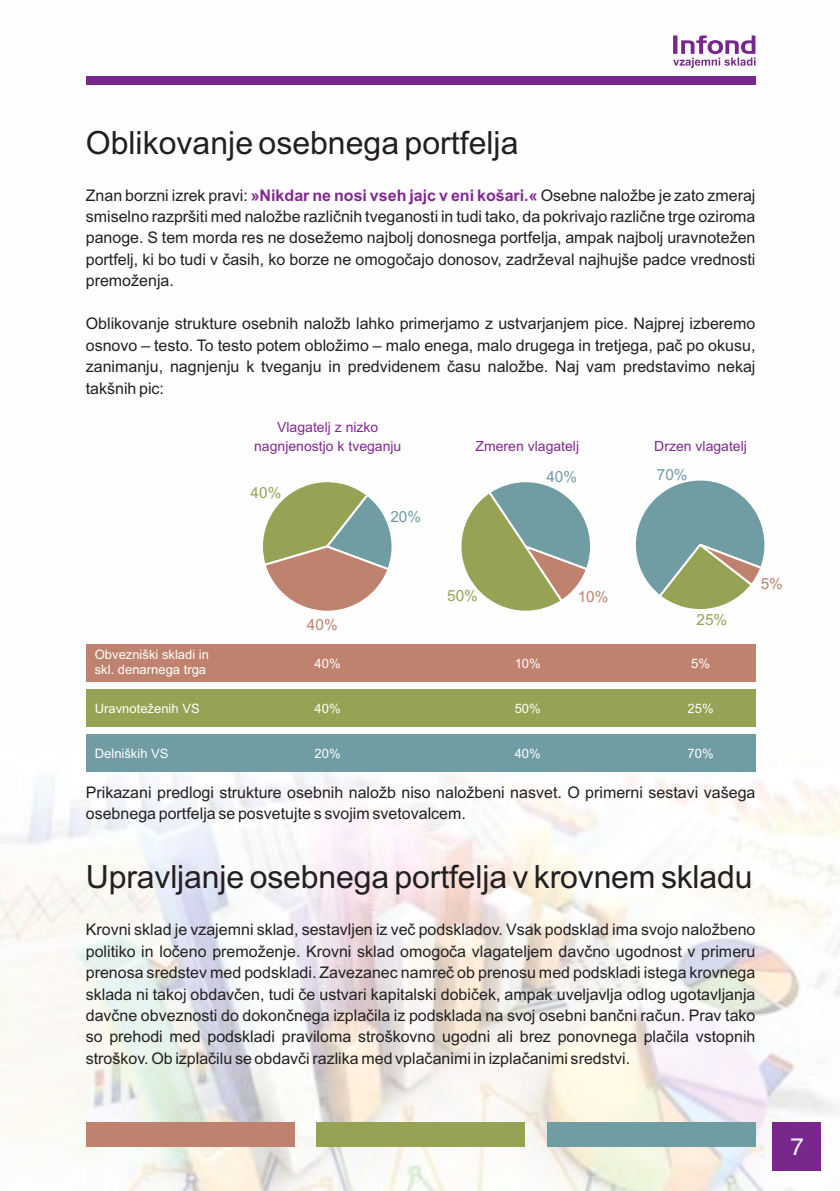
<style>
.page{position:relative;width:840px;height:1191px;background:#fff}
.page>*{position:absolute;margin:0;border:0;box-sizing:border-box;transform-origin:0 0}
.t1{font:32px "Arial";letter-spacing:-.005em;color:#231f20}
.t2{font:24px "Arial";color:#fff}
.t3{font:16px/21.4px "Arial";color:#231f20;text-align:justify}
.t4{font:15.4px "Arial";color:#96a354}
.t5{font:15.4px "Arial";color:#709ca3}
.t6{font:15.4px "Arial";color:#bf826e}
.t7{font:14px/18.8px "Arial";color:#812990;text-align:center}
.t8{font:13px/14.6px "Arial";color:#fff}
.s1{font-weight:700;color:#812990}
</style>
<div class="page">
<img style="left:0;top:35px;width:839px;height:1156px">
<div style="left:546px;top:1122px;width:209px;height:24px;background:#709ca3"></div>
<div style="left:316px;top:1122px;width:209px;height:24px;background:#96a354"></div>
<div style="left:86px;top:1122px;width:208px;height:24px;background:#bf826e"></div>
<div style="left:771px;top:1122px;width:49px;height:49px;background:#78278c"></div>
<div style="left:86px;top:76px;width:669px;height:9px;background:#78278c"></div>
<svg style="left:672px;top:35px;width:83px;height:33px"></svg>
<div style="left:86px;top:644px;width:669px;height:38px;background:#bf826e"></div>
<div style="left:86px;top:689px;width:669px;height:38px;background:#96a354"></div>
<div style="left:86px;top:734px;width:669px;height:38px;background:#709ca3"></div>
<svg style="left:632px;top:477px;width:135px;height:135px"></svg>
<svg style="left:458px;top:479px;width:134px;height:134px"></svg>
<svg style="left:260px;top:479px;width:134px;height:134px"></svg>
<h1 class="t1" style="left:86px;top:130px;width:434px">Oblikovanje osebnega portfelja</h1>
<p class="t3" style="left:86px;top:186px;width:670px">Znan borzni izrek pravi: <span class="s1">»Nikdar ne nosi vseh jajc v eni košari.«</span> Osebne naložbe je zato zmeraj smiselno razpršiti med naložbe različnih tveganosti in tudi tako, da pokrivajo različne trge oziroma panoge. S tem morda res ne dosežemo najbolj donosnega portfelja, ampak najbolj uravnotežen portfelj, ki bo tudi v časih, ko borze ne omogočajo donosov, zadrževal najhujše padce vrednosti premoženja.</p>
<p class="t3" style="left:86px;top:314px;width:670px">Oblikovanje strukture osebnih naložb lahko primerjamo z ustvarjanjem pice. Najprej izberemo osnovo – testo. To testo potem obložimo – malo enega, malo drugega in tretjega, pač po okusu, zanimanju, nagnjenju k tveganju in predvidenem času naložbe. Naj vam predstavimo nekaj takšnih pic:</p>
<p class="t8" style="left:95px;top:648px;width:116px">Obvezniški skladi in skl. denarnega trga</p>
<p class="t8" style="left:95px;top:702px;width:106px">Uravnoteženih VS</p>
<p class="t8" style="left:95px;top:747px;width:75px">Delniških VS</p>
<p class="t7" style="left:254px;top:419px;width:149px">Vlagatelj z nizko nagnjenostjo k tveganju</p>
<p class="t4" style="left:250px;top:487px;width:32px">40%</p>
<p class="t6" style="left:307px;top:618px;width:32px">40%</p>
<p class="t8" style="left:314px;top:657px;width:28px">40%</p>
<p class="t8" style="left:314px;top:702px;width:28px">40%</p>
<p class="t8" style="left:314px;top:747px;width:28px">20%</p>
<p class="t5" style="left:390px;top:511px;width:32px">20%</p>
<p class="t7" style="left:475px;top:438px;width:105px">Zmeren vlagatelj</p>
<p class="t7" style="left:654px;top:438px;width:94px">Drzen vlagatelj</p>
<p class="t5" style="left:546px;top:470px;width:32px">40%</p>
<p class="t5" style="left:656px;top:469px;width:32px">70%</p>
<p class="t4" style="left:447px;top:590px;width:32px">50%</p>
<p class="t6" style="left:577px;top:590px;width:32px">10%</p>
<p class="t8" style="left:514px;top:657px;width:28px">10%</p>
<p class="t8" style="left:514px;top:702px;width:28px">50%</p>
<p class="t8" style="left:514px;top:747px;width:28px">40%</p>
<p class="t4" style="left:696px;top:614px;width:32px">25%</p>
<p class="t8" style="left:690px;top:657px;width:20px">5%</p>
<p class="t8" style="left:687px;top:702px;width:28px">25%</p>
<p class="t8" style="left:687px;top:747px;width:28px">70%</p>
<p class="t6" style="left:760px;top:578px;width:24px">5%</p>
<p class="t3" style="left:86px;top:783px;width:670px">Prikazani predlogi strukture osebnih naložb niso naložbeni nasvet. O primerni sestavi vašega osebnega portfelja se posvetujte s svojim svetovalcem.</p>
<h1 class="t1" style="left:86px;top:865px;width:668px">Upravljanje osebnega portfelja v krovnem skladu</h1>
<p class="t3" style="left:86px;top:920px;width:670px">Krovni sklad je vzajemni sklad, sestavljen iz več podskladov. Vsak podsklad ima svojo naložbeno politiko in ločeno premoženje. Krovni sklad omogoča vlagateljem davčno ugodnost v primeru prenosa sredstev med podskladi. Zavezanec namreč ob prenosu med podskladi istega krovnega sklada ni takoj obdavčen, tudi če ustvari kapitalski dobiček, ampak uveljavlja odlog ugotavljanja davčne obveznosti do dokončnega izplačila iz podsklada na svoj osebni bančni račun. Prav tako so prehodi med podskladi praviloma stroškovno ugodni ali brez ponovnega plačila vstopnih stroškov. Ob izplačilu se obdavči razlika med vplačanimi in izplačanimi sredstvi.</p>
<h2 class="t2" style="left:790px;top:1137px;width:15px">7</h2>
</div>
